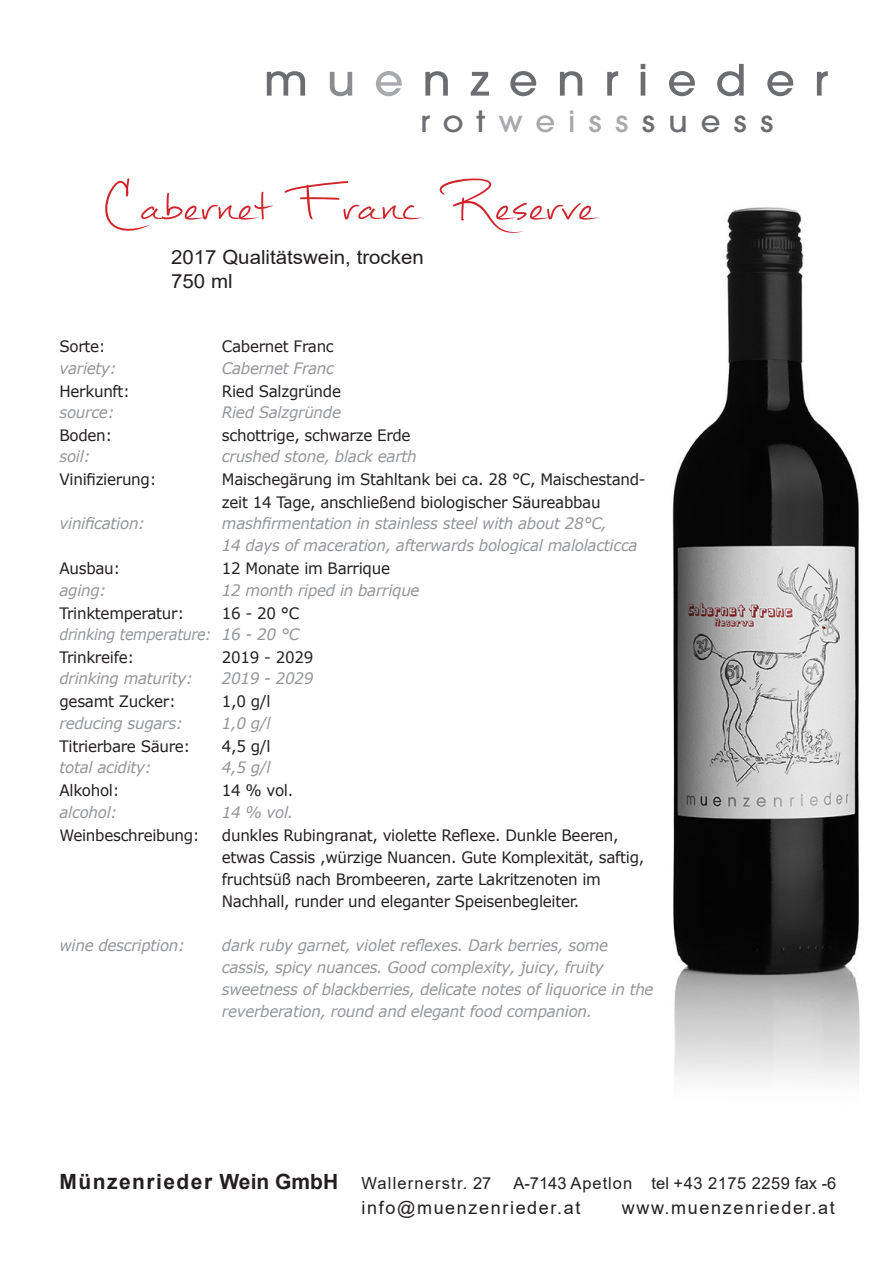
<style>
.page{position:relative;width:893px;height:1263px;background:#fff}
.page>*{position:absolute;margin:0;border:0;box-sizing:border-box;transform-origin:0 0}
.t1{font:87.9px "Mathilde";color:#d1232a}
.t2{font:500 47.55px "Avant Garde Gothic Itc T";letter-spacing:.375em;color:#6c6d70;scale:1.07 1}
.t3{font:500 32.4px "Avant Garde Gothic Itc T";letter-spacing:.375em;color:#6c6d70;scale:1.07 1}
.t4{font:700 21px "Arial";letter-spacing:.07em;color:#231f20}
.t5{font:19.5px "Arial";color:#231f20;scale:1.05 1}
.t6{font:18px "Arial";letter-spacing:.09em;color:#231f20}
.t7{font:16.5px "Arial";letter-spacing:.03em;color:#231f20}
.t8{font:15.75px/22.2px "Verdana";letter-spacing:-.02em;color:#231f20;scale:.96 1}
.t9{font:italic 15.75px/22.2px "Verdana";letter-spacing:-.02em;color:#939598;scale:.96 1}
.t10{font:italic 15.75px "Verdana";letter-spacing:-.02em;color:#939598;scale:.9 1}
.s1{color:#8a8c8f}
.s2{color:#a8a9ad}
.s3{font-weight:400;font-size:16.5px}
</style>
<div class="page">
<img style="left:672px;top:207px;width:188px;height:873px">
<p class="t2" style="left:264px;top:52px;width:529px">m<span class="s1">u</span><span class="s2">e</span>nzenrieder</p>
<p class="t3" style="left:420px;top:102px;width:332px">rot<span class="s2">weiss</span>suess</p>
<p class="t1" style="left:101px;top:138px;width:495px">Cabernet Franc Reserve</p>
<p class="t5" style="left:171px;top:243px;width:242px">2017 Qualitätswein, trocken</p>
<p class="t5" style="left:171px;top:267px;width:60px">750 ml</p>
<p class="t8" style="left:60px;top:335px;width:50px">Sorte:</p>
<p class="t8" style="left:60px;top:380px;width:75px">Herkunft:</p>
<p class="t8" style="left:60px;top:424px;width:57px">Boden:</p>
<p class="t8" style="left:60px;top:468px;width:103px">Vinifizierung:</p>
<p class="t9" style="left:60px;top:356px;width:61px">variety:</p>
<p class="t9" style="left:60px;top:401px;width:59px">source:</p>
<p class="t9" style="left:60px;top:445px;width:34px">soil:</p>
<p class="t9" style="left:60px;top:512px;width:91px">vinification:</p>
<p class="t8" style="left:60px;top:557px;width:65px">Ausbau:</p>
<p class="t8" style="left:60px;top:602px;width:131px">Trinktemperatur:</p>
<p class="t8" style="left:60px;top:646px;width:79px">Trinkreife:</p>
<p class="t8" style="left:60px;top:690px;width:123px">gesamt Zucker:</p>
<p class="t8" style="left:60px;top:735px;width:138px">Titrierbare Säure:</p>
<p class="t8" style="left:60px;top:779px;width:64px">Alkohol:</p>
<p class="t8" style="left:60px;top:824px;width:148px">Weinbeschreibung:</p>
<p class="t9" style="left:60px;top:578px;width:50px">aging:</p>
<p class="t10" style="left:60px;top:623px;width:171px">drinking temperature:</p>
<p class="t9" style="left:60px;top:667px;width:141px">drinking maturity:</p>
<p class="t9" style="left:60px;top:712px;width:130px">reducing sugars:</p>
<p class="t9" style="left:60px;top:756px;width:97px">total acidity:</p>
<p class="t9" style="left:60px;top:800px;width:62px">alcohol:</p>
<p class="t9" style="left:60px;top:934px;width:132px">wine description:</p>
<p class="t8" style="left:222px;top:335px;width:118px">Cabernet Franc</p>
<p class="t8" style="left:222px;top:380px;width:126px">Ried Salzgründe</p>
<p class="t8" style="left:222px;top:424px;width:198px">schottrige, schwarze Erde</p>
<p class="t8" style="left:222px;top:468px;width:443px">Maischegärung im Stahltank bei ca. 28 °C, Maischestand&shy;zeit 14 Tage, anschließend biologischer Säureabbau</p>
<p class="t9" style="left:222px;top:356px;width:118px">Cabernet Franc</p>
<p class="t9" style="left:222px;top:401px;width:126px">Ried Salzgründe</p>
<p class="t9" style="left:222px;top:445px;width:204px">crushed stone, black earth</p>
<p class="t9" style="left:222px;top:512px;width:403px">mashfirmentation in stainless steel with about 28°C,</p>
<p class="t9" style="left:222px;top:534px;width:435px">14 days of maceration, afterwards bological malolacticca</p>
<p class="t9" style="left:222px;top:578px;width:207px">12 month riped in barrique</p>
<p class="t9" style="left:222px;top:623px;width:82px">16 - 20 °C</p>
<p class="t9" style="left:222px;top:667px;width:97px">2019 - 2029</p>
<p class="t9" style="left:222px;top:712px;width:52px">1,0 g/l</p>
<p class="t9" style="left:222px;top:756px;width:52px">4,5 g/l</p>
<p class="t9" style="left:222px;top:800px;width:76px">14 % vol.</p>
<p class="t8" style="left:222px;top:557px;width:177px">12 Monate im Barrique</p>
<p class="t8" style="left:222px;top:602px;width:82px">16 - 20 °C</p>
<p class="t8" style="left:222px;top:646px;width:97px">2019 - 2029</p>
<p class="t8" style="left:222px;top:690px;width:52px">1,0 g/l</p>
<p class="t8" style="left:222px;top:735px;width:52px">4,5 g/l</p>
<p class="t8" style="left:222px;top:779px;width:76px">14 % vol.</p>
<p class="t8" style="left:222px;top:824px;width:441px">dunkles Rubingranat, violette Reflexe. Dunkle Beeren, etwas Cassis ,würzige Nuancen. Gute Komplexität, saftig, fruchtsüß nach Brombeeren, zarte Lakritzenoten im Nachhall, runder und eleganter Speisenbegleiter.</p>
<p class="t9" style="left:222px;top:934px;width:451px">dark ruby garnet, violet reflexes. Dark berries, some cassis, spicy nuances. Good complexity, juicy, fruity sweetness of blackberries, delicate notes of liquorice in the reverberation, round and elegant food companion.</p>
<p class="t4" style="left:60px;top:1167px;width:433px">Münzenrieder Wein GmbH <span class="s3">Wallernerstr. 27</span></p>
<p class="t7" style="left:513px;top:1172px;width:324px">A-7143 Apetlon tel +43 2175 2259 fax -6</p>
<p class="t6" style="left:362px;top:1196px;width:220px">info@muenzenrieder.at</p>
<p class="t6" style="left:622px;top:1196px;width:214px">www.muenzenrieder.at</p>
</div>
